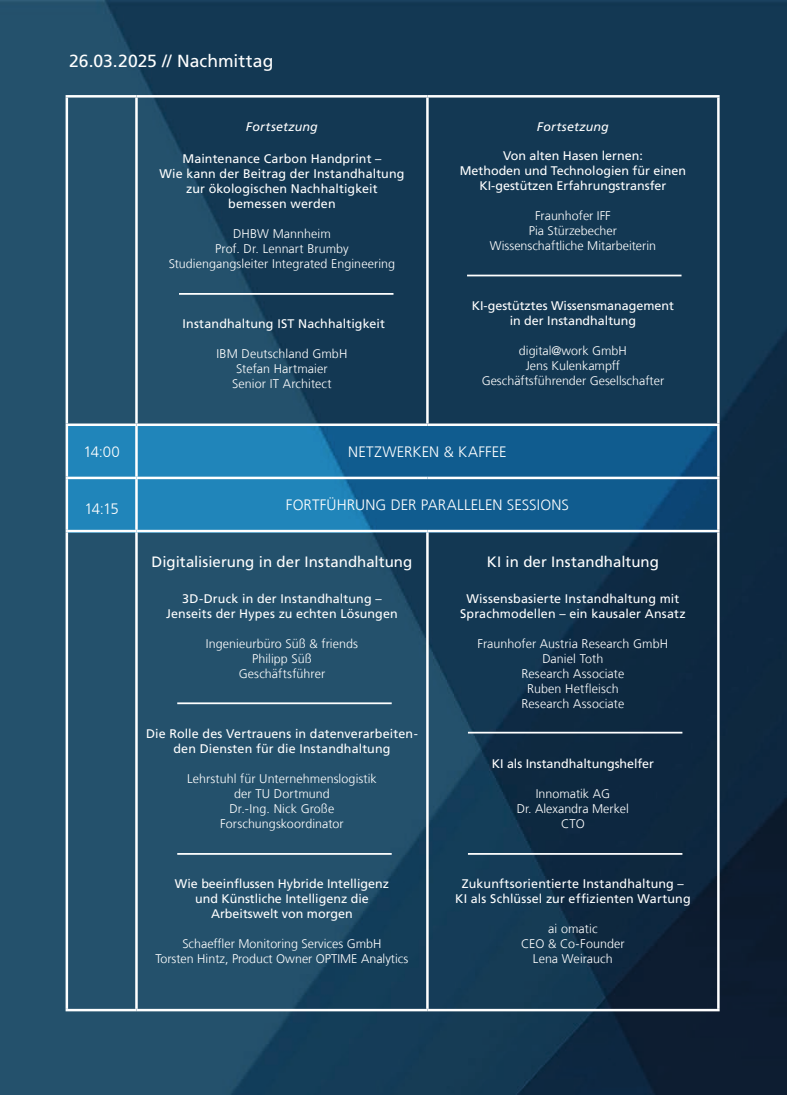
<style>
.page{position:relative;width:787px;height:1095px;background:#fff}
.page>*{position:absolute;margin:0;border:0;box-sizing:border-box;transform-origin:0 0}
.t1{font:17.5px "Frutiger LT Com";color:#fff}
.t2{font:300 15px "Frutiger LT Com";letter-spacing:.01em;color:#fff}
.t3{font:15px "Frutiger LT Com";letter-spacing:.005em;color:#fff}
.t4{font:12.5px/15px "Frutiger LT Com";letter-spacing:.005em;color:#fff;text-align:center}
.t5{font:300 12.5px/15px "Frutiger LT Com";color:#fff;text-align:center}
.t6{font:italic 12.5px "Frutiger LT Com";letter-spacing:.01em;color:#fff}
</style>
<div class="page">
<img style="left:0;top:0;width:787px;height:1095px">
<svg style="left:68px;top:426px;width:649px;height:107px;background:#186da0"></svg>
<hr style="left:66px;top:95px;width:70px;height:3px;background:#fff">
<hr style="left:66px;top:98px;width:2px;height:325px;background:#fff">
<hr style="left:136px;top:95px;width:291px;height:3px;background:#fff">
<hr style="left:135px;top:98px;width:3px;height:325px;background:#fff">
<hr style="left:427px;top:95px;width:292px;height:3px;background:#fff">
<hr style="left:426px;top:98px;width:2px;height:325px;background:#fff">
<hr style="left:717px;top:98px;width:2px;height:325px;background:#fff">
<hr style="left:66px;top:423px;width:70px;height:3px;background:#fff">
<hr style="left:66px;top:426px;width:2px;height:51px;background:#fff">
<hr style="left:136px;top:423px;width:291px;height:3px;background:#fff">
<hr style="left:135px;top:426px;width:3px;height:51px;background:#fff">
<hr style="left:427px;top:423px;width:292px;height:3px;background:#fff">
<hr style="left:717px;top:426px;width:2px;height:51px;background:#fff">
<hr style="left:66px;top:477px;width:70px;height:2px;background:#fff">
<hr style="left:66px;top:479px;width:2px;height:51px;background:#fff">
<hr style="left:136px;top:477px;width:291px;height:2px;background:#fff">
<hr style="left:135px;top:479px;width:3px;height:51px;background:#fff">
<hr style="left:427px;top:477px;width:292px;height:2px;background:#fff">
<hr style="left:717px;top:479px;width:2px;height:51px;background:#fff">
<hr style="left:66px;top:530px;width:70px;height:2px;background:#fff">
<hr style="left:66px;top:532px;width:2px;height:477px;background:#fff">
<hr style="left:136px;top:530px;width:291px;height:2px;background:#fff">
<hr style="left:135px;top:532px;width:3px;height:477px;background:#fff">
<hr style="left:427px;top:530px;width:292px;height:2px;background:#fff">
<hr style="left:426px;top:532px;width:2px;height:477px;background:#fff">
<hr style="left:717px;top:532px;width:2px;height:477px;background:#fff">
<hr style="left:66px;top:1009px;width:70px;height:2px;background:#fff">
<hr style="left:136px;top:1009px;width:291px;height:2px;background:#fff">
<hr style="left:427px;top:1009px;width:292px;height:2px;background:#fff">
<hr style="left:177px;top:702px;width:215px;height:2px;background:#fff">
<hr style="left:468px;top:732px;width:214px;height:1px;background:#fff">
<hr style="left:177px;top:853px;width:215px;height:2px;background:#fff">
<hr style="left:179px;top:293px;width:214px;height:2px;background:#fff">
<hr style="left:467px;top:275px;width:214px;height:1px;background:#fff">
<hr style="left:468px;top:853px;width:214px;height:2px;background:#fff">
<h1 class="t1" style="left:69px;top:51px;width:206px">26.03.2025 // Nachmittag</h1>
<p class="t6" style="left:246px;top:120px;width:73px">Fortsetzung</p>
<p class="t4" style="left:159px;top:151px;width:247px">Maintenance Carbon Handprint –<br>Wie kann der Beitrag der Instandhaltung zur ökologischen Nachhaltigkeit bemessen werden</p>
<p class="t5" style="left:169px;top:226px;width:228px">DHBW Mannheim<br>Prof. Dr. Lennart Brumby<br>Studiengangsleiter Integrated Engineering</p>
<p class="t4" style="left:182px;top:316px;width:204px">Instandhaltung IST Nachhaltigkeit</p>
<p class="t5" style="left:216px;top:346px;width:132px">IBM Deutschland GmbH<br>Stefan Hartmaier<br>Senior IT Architect</p>
<p class="t6" style="left:537px;top:119px;width:73px">Fortsetzung</p>
<p class="t4" style="left:460px;top:148px;width:228px">Von alten Hasen lernen:<br>Methoden und Technologien für einen<br>KI-gestützen Erfahrungstransfer</p>
<p class="t5" style="left:490px;top:208px;width:168px">Fraunhofer IFF<br>Pia Stürzebecher<br>Wissenschaftliche Mitarbeiterin</p>
<p class="t4" style="left:472px;top:298px;width:204px">KI-gestütztes Wissensmanagement in der Instandhaltung</p>
<p class="t5" style="left:481px;top:343px;width:184px">digital@work GmbH<br>Jens Kulenkampff<br>Geschäftsführender Gesellschafter</p>
<p class="t2" style="left:83px;top:443px;width:38px">14:00</p>
<p class="t2" style="left:348px;top:443px;width:160px">NETZWERKEN &amp; KAFFEE</p>
<p class="t2" style="left:84px;top:500px;width:36px">14:15</p>
<p class="t2" style="left:286px;top:496px;width:285px">FORTFÜHRUNG DER PARALLELEN SESSIONS</p>
<p class="t3" style="left:152px;top:553px;width:262px">Digitalisierung in der Instandhaltung</p>
<p class="t4" style="left:166px;top:592px;width:233px">3D-Druck in der Instandhaltung –<br>Jenseits der Hypes zu echten Lösungen</p>
<p class="t5" style="left:206px;top:637px;width:154px">Ingenieurbüro Süß &amp; friends<br>Philipp Süß<br>Geschäftsführer</p>
<p class="t4" style="left:146px;top:727px;width:273px">Die Rolle des Vertrauens in datenverarbeiten&shy;den Diensten für die Instandhaltung</p>
<p class="t5" style="left:187px;top:772px;width:191px">Lehrstuhl für Unternehmenslogistik der TU Dortmund<br>Dr.-Ing. Nick Große<br>Forschungskoordinator</p>
<p class="t4" style="left:175px;top:877px;width:215px">Wie beeinflussen Hybride Intelligenz und Künstliche Intelligenz die<br>Arbeitswelt von morgen</p>
<p class="t5" style="left:156px;top:937px;width:254px">Schaeffler Monitoring Services GmbH<br>Torsten Hintz, Product Owner OPTIME Analytics</p>
<p class="t3" style="left:487px;top:553px;width:174px">KI in der Instandhaltung</p>
<p class="t4" style="left:460px;top:592px;width:227px">Wissensbasierte Instandhaltung mit<br>Sprachmodellen – ein kausaler Ansatz</p>
<p class="t5" style="left:477px;top:637px;width:192px">Fraunhofer Austria Research GmbH<br>Daniel Toth<br>Research Associate<br>Ruben Hetfleisch<br>Research Associate</p>
<p class="t4" style="left:491px;top:757px;width:164px">KI als Instandhaltungshelfer</p>
<p class="t5" style="left:517px;top:787px;width:114px">Innomatik AG<br>Dr. Alexandra Merkel<br>CTO</p>
<p class="t4" style="left:455px;top:877px;width:237px">Zukunftsorientierte Instandhaltung –<br>KI als Schlüssel zur effizienten Wartung</p>
<p class="t5" style="left:521px;top:922px;width:105px">ai omatic<br>CEO &amp; Co-Founder<br>Lena Weirauch</p>
</div>
